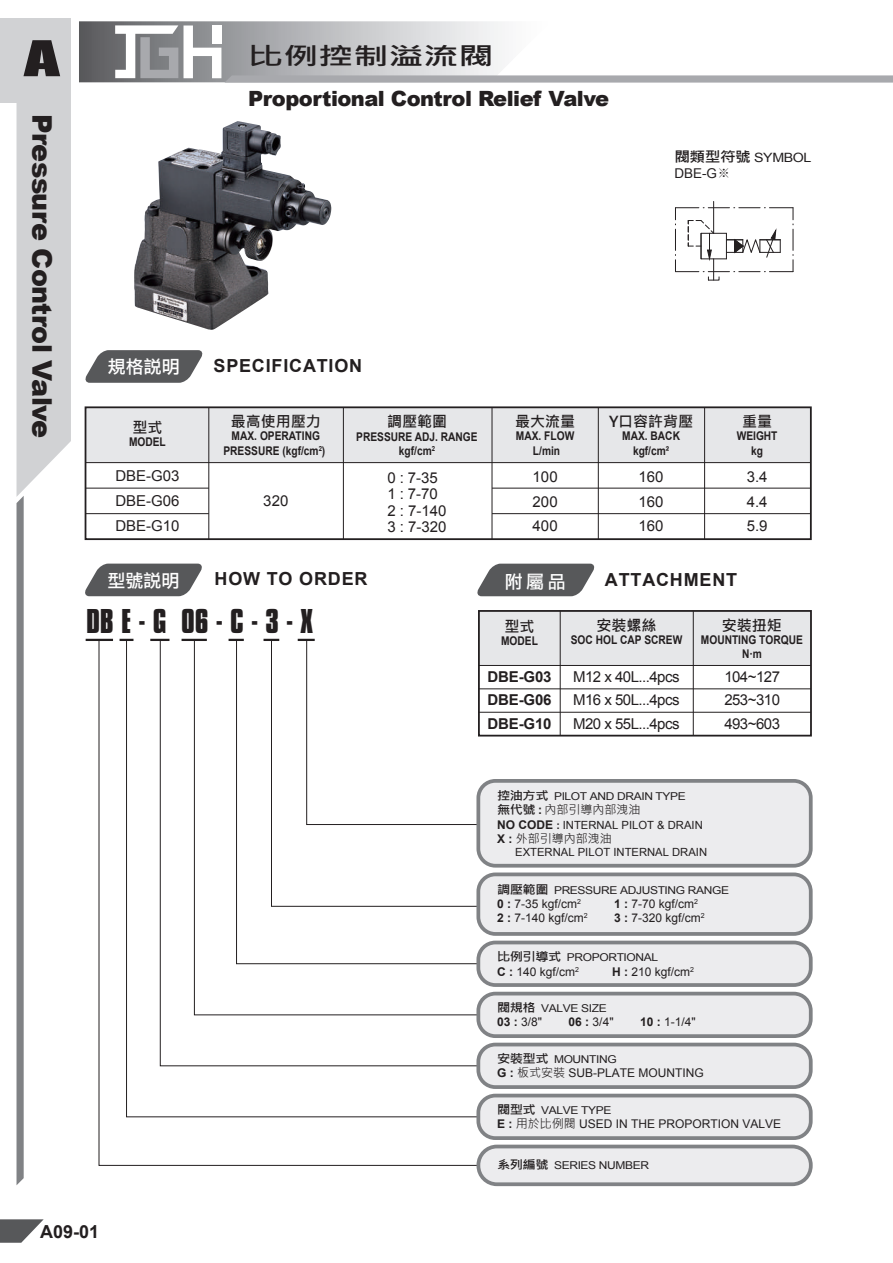
<style>
.page{position:relative;width:893px;height:1263px;background:#fff}
.page>*{position:absolute;margin:0;border:0;box-sizing:border-box;transform-origin:0 0}
.t1{font:54px "Compacta Bold Plain";color:#231f20;scale:2 1}
.t2{font:36px "Compacta Bold Plain";color:#231f20}
.t3{font:900 27px "Arial";letter-spacing:-.025em;color:#231f20}
.t4{font:700 24.3px "Microsoft Jheng Hei";color:#231f20;scale:1.44 1}
.t5{font:900 21px "Arial";letter-spacing:-.025em;color:#231f20}
.t6{font:700 18px "Arial";letter-spacing:.045em;color:#231f20}
.t7{font:18px "DF Li Hei Md WIN BF";color:#fff}
.t8{font:15px/24.8px "Arial";letter-spacing:-.035em;color:#231f20;text-align:justify}
.t9{font:700 15px "Microsoft Jheng Hei";color:#231f20}
.t10{font:15px/16.5px "Arial";color:#231f20}
.t11{font:700 15px/23.4px "Arial";letter-spacing:-.01em;color:#231f20;text-align:justify}
.t12{font:13.5px "Arial";color:#231f20}
.t13{font:12.9px "Arial";letter-spacing:-.03em;color:#231f20;scale:1.11 1}
.t14{font:12px "Arial";color:#231f20}
.t15{font:700 12px/14.4px "Arial";color:#231f20;text-align:center;scale:.85 1}
.t16{font:12px "Microsoft Jheng Hei";color:#231f20}
.t17{font:11.25px "Arial";color:#231f20}
.t18{font:10.8px "Arial";letter-spacing:-.03em;color:#231f20;scale:1.11 1}
.s1{font-family:"Microsoft Jheng Hei";font-weight:700;font-size:14.25px}
.s2{font-family:"Adobe Ming Std";font-weight:300}
.s3{font-family:"Microsoft Jheng Hei";font-weight:700;font-size:12px}
.s4{font-weight:700}
.s5{font-family:"Arial";font-weight:700}
.s6{font-weight:700;font-size:12px}
.s7{font-weight:700;font-size:10.5px}
.s8{font-family:"Microsoft Jheng Hei"}
</style>
<div class="page">
<svg style="left:0;top:1219px;width:44px;height:24px"></svg>
<svg style="left:17px;top:18px;width:54px;height:1167px"></svg>
<div style="left:0;top:18px;width:68px;height:84px;background:#d1d2d4"></div>
<svg style="left:79px;top:21px;width:814px;height:62px"></svg>
<svg style="left:85px;top:564px;width:117px;height:32px;background:#6b6c6d"></svg>
<svg style="left:85px;top:350px;width:118px;height:33px;background:#6e6f70"></svg>
<div style="left:86px;top:407px;width:725px;height:56px;background:#e6e7e9"></div>
<div style="left:85px;top:406px;width:727px;height:134px;border:2px solid #231f20"></div>
<hr style="left:86px;top:462px;width:725px;height:1px;background:#231f20">
<hr style="left:492px;top:488px;width:319px;height:1px;background:#231f20">
<hr style="left:492px;top:513px;width:319px;height:1px;background:#231f20">
<hr style="left:86px;top:488px;width:123px;height:1px;background:#231f20">
<hr style="left:86px;top:513px;width:123px;height:1px;background:#231f20">
<hr style="left:209px;top:407px;width:1px;height:132px;background:#231f20">
<hr style="left:343px;top:407px;width:1px;height:132px;background:#231f20">
<hr style="left:492px;top:407px;width:1px;height:132px;background:#231f20">
<hr style="left:704px;top:407px;width:1px;height:132px;background:#231f20">
<hr style="left:598px;top:407px;width:1px;height:132px;background:#231f20">
<svg style="left:477px;top:564px;width:118px;height:32px;background:#6c6d6f"></svg>
<div style="left:479px;top:611px;width:332px;height:54px;background:#e6e7e9"></div>
<div style="left:478px;top:610px;width:334px;height:126px;border:2px solid #231f20"></div>
<hr style="left:479px;top:665px;width:332px;height:1px;background:#231f20">
<hr style="left:479px;top:689px;width:332px;height:1px;background:#231f20">
<hr style="left:479px;top:712px;width:332px;height:1px;background:#231f20">
<hr style="left:560px;top:611px;width:1px;height:125px;background:#231f20">
<hr style="left:693px;top:611px;width:1px;height:125px;background:#231f20">
<svg style="left:98px;top:639px;width:378px;height:527px"></svg>
<svg style="left:126px;top:640px;width:350px;height:477px"></svg>
<hr style="left:86px;top:639px;width:27px;height:2px;background:#231f20">
<svg style="left:120px;top:639px;width:13px;height:2px"></svg>
<hr style="left:182px;top:639px;width:25px;height:2px;background:#231f20">
<svg style="left:229px;top:639px;width:15px;height:2px"></svg>
<svg style="left:264px;top:639px;width:15px;height:2px"></svg>
<svg style="left:298px;top:639px;width:181px;height:186px"></svg>
<svg style="left:150px;top:639px;width:19px;height:2px"></svg>
<div style="left:478px;top:1146px;width:333px;height:38px;background:#ececee;border-radius:18px"></div>
<div style="left:476px;top:1145px;width:337px;height:41px;border:4px solid #808285;border-radius:18px"></div>
<div style="left:478px;top:1044px;width:333px;height:43px;background:#ececee;border-radius:17px"></div>
<div style="left:476px;top:1043px;width:337px;height:46px;border:4px solid #808285;border-radius:17px"></div>
<div style="left:478px;top:1095px;width:333px;height:43px;background:#ececee;border-radius:17px"></div>
<div style="left:476px;top:1094px;width:337px;height:46px;border:4px solid #808285;border-radius:17px"></div>
<div style="left:478px;top:781px;width:333px;height:85px;background:#ececee;border-radius:17px"></div>
<div style="left:476px;top:779px;width:337px;height:88px;border:4px solid #808285;border-radius:17px"></div>
<div style="left:478px;top:874px;width:333px;height:60px;background:#ececee;border-radius:17px"></div>
<div style="left:476px;top:872px;width:337px;height:64px;border:4px solid #808285;border-radius:17px"></div>
<div style="left:478px;top:993px;width:333px;height:43px;background:#ececee;border-radius:17px"></div>
<div style="left:476px;top:992px;width:337px;height:46px;border:4px solid #808285;border-radius:17px"></div>
<div style="left:478px;top:942px;width:333px;height:43px;background:#ececee;border-radius:17px"></div>
<div style="left:476px;top:941px;width:337px;height:46px;border:4px solid #808285;border-radius:17px"></div>
<img style="left:134px;top:121px;width:134px;height:209px">
<hr style="left:713px;top:201px;width:1px;height:32px;background:#231f20">
<svg style="left:675px;top:207px;width:119px;height:74px"></svg>
<h1 class="t1" style="left:22px;top:30px;width:21px">A</h1>
<h3 class="t4" style="left:248px;top:41px;width:172px">比例控制溢流閥</h3>
<h3 class="t5" style="left:248px;top:83px;width:362px">Proportional Control Relief Valve</h3>
<h3 class="t3" style="left:62px;top:114px;width:326px;rotate:90deg">Pressure Control Valve</h3>
<p class="t13" style="left:674px;top:149px;width:125px"><span class="s1">閥類型符號</span> SYMBOL</p>
<p class="t12" style="left:674px;top:164px;width:58px">DBE-G<span class="s2">※</span></p>
<h3 class="t7" style="left:108px;top:358px;width:73px">規格說明</h3>
<p class="t9" style="left:132px;top:418px;width:31px">型式</p>
<p class="t15" style="left:129px;top:435px;width:45px">MODEL</p>
<p class="t8" style="left:115px;top:463px;width:66px">DBE-G03<br>DBE-G06<br>DBE-G10</p>
<h3 class="t6" style="left:214px;top:353px;width:150px">SPECIFICATION</h3>
<p class="t9" style="left:231px;top:412px;width:91px">最高使用壓力</p>
<p class="t15" style="left:223px;top:429px;width:121px">MAX. OPERATING<br>PRESSURE (kgf/cm<sup>2</sup>)</p>
<p class="t9" style="left:387px;top:412px;width:61px">調壓範圍</p>
<p class="t15" style="left:356px;top:430px;width:144px">PRESSURE ADJ. RANGE kgf/cm<sup>2</sup></p>
<p class="t9" style="left:515px;top:412px;width:61px">最大流量</p>
<p class="t15" style="left:516px;top:429px;width:70px">MAX. FLOW<br>L/min</p>
<p class="t9" style="left:609px;top:412px;width:86px">Y口容許背壓</p>
<p class="t15" style="left:622px;top:429px;width:69px">MAX. BACK kgf/cm²</p>
<p class="t9" style="left:742px;top:412px;width:32px">重量</p>
<p class="t15" style="left:737px;top:429px;width:50px">WEIGHT kg</p>
<p class="t8" style="left:263px;top:488px;width:27px">320</p>
<p class="t10" style="left:387px;top:469px;width:61px">0 : 7-35<br>1 : 7-70<br>2 : 7-140<br>3 : 7-320</p>
<p class="t8" style="left:533px;top:464px;width:27px">100<br>200<br>400</p>
<p class="t8" style="left:639px;top:464px;width:27px">160<br>160<br>160</p>
<p class="t8" style="left:747px;top:464px;width:22px">3.4<br>4.4<br>5.9</p>
<h3 class="t7" style="left:108px;top:571px;width:73px">型號說明</h3>
<h3 class="t6" style="left:215px;top:567px;width:154px">HOW TO ORDER</h3>
<h2 class="t2" style="left:86px;top:602px;width:228px">DB E - G 06 - C - 3 - X</h2>
<h3 class="t7" style="left:505px;top:572px;width:63px">附屬品</h3>
<h3 class="t6" style="left:605px;top:568px;width:134px">ATTACHMENT</h3>
<p class="t9" style="left:504px;top:617px;width:31px">型式</p>
<p class="t15" style="left:501px;top:634px;width:45px">MODEL</p>
<p class="t11" style="left:487px;top:665px;width:66px">DBE-G03<br>DBE-G06<br>DBE-G10</p>
<p class="t9" style="left:597px;top:616px;width:61px">安裝螺絲</p>
<p class="t15" style="left:571px;top:633px;width:133px">SOC HOL CAP SCREW</p>
<p class="t8" style="left:573px;top:665px;width:108px;line-height:23.4px">M12 x 40L...4pcs M16 x 50L...4pcs M20 x 55L...4pcs</p>
<p class="t9" style="left:722px;top:616px;width:61px">安裝扭矩</p>
<p class="t15" style="left:701px;top:633px;width:121px">MOUNTING TORQUE<br>N·m</p>
<p class="t8" style="left:724px;top:665px;width:57px;line-height:23.4px">104~127<br>253~310<br>493~603</p>
<p class="t18" style="left:497px;top:789px;width:172px"><span class="s3">控油方式</span> PILOT AND DRAIN TYPE</p>
<p class="t16" style="left:497px;top:802px;width:145px"><span class="s4">無代號</span> <span class="s5">:</span> 內部引導內部洩油</p>
<p class="t17" style="left:497px;top:817px;width:207px"><span class="s6">NO CODE</span> <span class="s7">:</span> INTERNAL PILOT &amp; DRAIN</p>
<p class="t16" style="left:497px;top:831px;width:116px"><span class="s5">X :</span> 外部引導內部洩油</p>
<p class="t17" style="left:515px;top:845px;width:193px">EXTERNAL PILOT INTERNAL DRAIN</p>
<p class="t18" style="left:497px;top:883px;width:211px"><span class="s3">調壓範圍</span> PRESSURE ADJUSTING RANGE</p>
<p class="t14" style="left:497px;top:896px;width:85px"><span class="s4">0 :</span> 7-35 kgf/cm<sup>2</sup></p>
<p class="t14" style="left:614px;top:896px;width:85px"><span class="s4">1 :</span> 7-70 kgf/cm<sup>2</sup></p>
<p class="t14" style="left:497px;top:910px;width:92px"><span class="s4">2 :</span> 7-140 kgf/cm<sup>2</sup></p>
<p class="t14" style="left:614px;top:910px;width:92px"><span class="s4">3 :</span> 7-320 kgf/cm<sup>2</sup></p>
<p class="t18" style="left:497px;top:950px;width:147px"><span class="s3">比例引導式</span> PROPORTIONAL</p>
<p class="t14" style="left:497px;top:964px;width:83px"><span class="s4">C :</span> 140 kgf/cm<sup>2</sup></p>
<p class="t14" style="left:612px;top:964px;width:83px"><span class="s4">H :</span> 210 kgf/cm<sup>2</sup></p>
<p class="t18" style="left:497px;top:1001px;width:100px"><span class="s3">閥規格</span> VALVE SIZE</p>
<p class="t14" style="left:497px;top:1014px;width:46px"><span class="s4">03 :</span> 3/8"</p>
<p class="t14" style="left:569px;top:1014px;width:46px"><span class="s4">06 :</span> 3/4"</p>
<p class="t14" style="left:640px;top:1014px;width:57px"><span class="s4">10 :</span> 1-1/4"</p>
<p class="t18" style="left:497px;top:1052px;width:109px"><span class="s3">安裝型式</span> MOUNTING</p>
<p class="t14" style="left:497px;top:1065px;width:208px"><span class="s4">G :</span> <span class="s8">板式安裝</span> SUB-PLATE MOUNTING</p>
<p class="t18" style="left:497px;top:1103px;width:105px"><span class="s3">閥型式</span> VALVE TYPE</p>
<p class="t14" style="left:497px;top:1116px;width:286px"><span class="s4">E :</span> <span class="s8">用於比例閥</span> USED IN THE PROPORTION VALVE</p>
<p class="t18" style="left:497px;top:1158px;width:138px"><span class="s3">系列編號</span> SERIES NUMBER</p>
<h3 class="t6" style="left:40px;top:1220px;width:61px">A09-01</h3>
</div>
